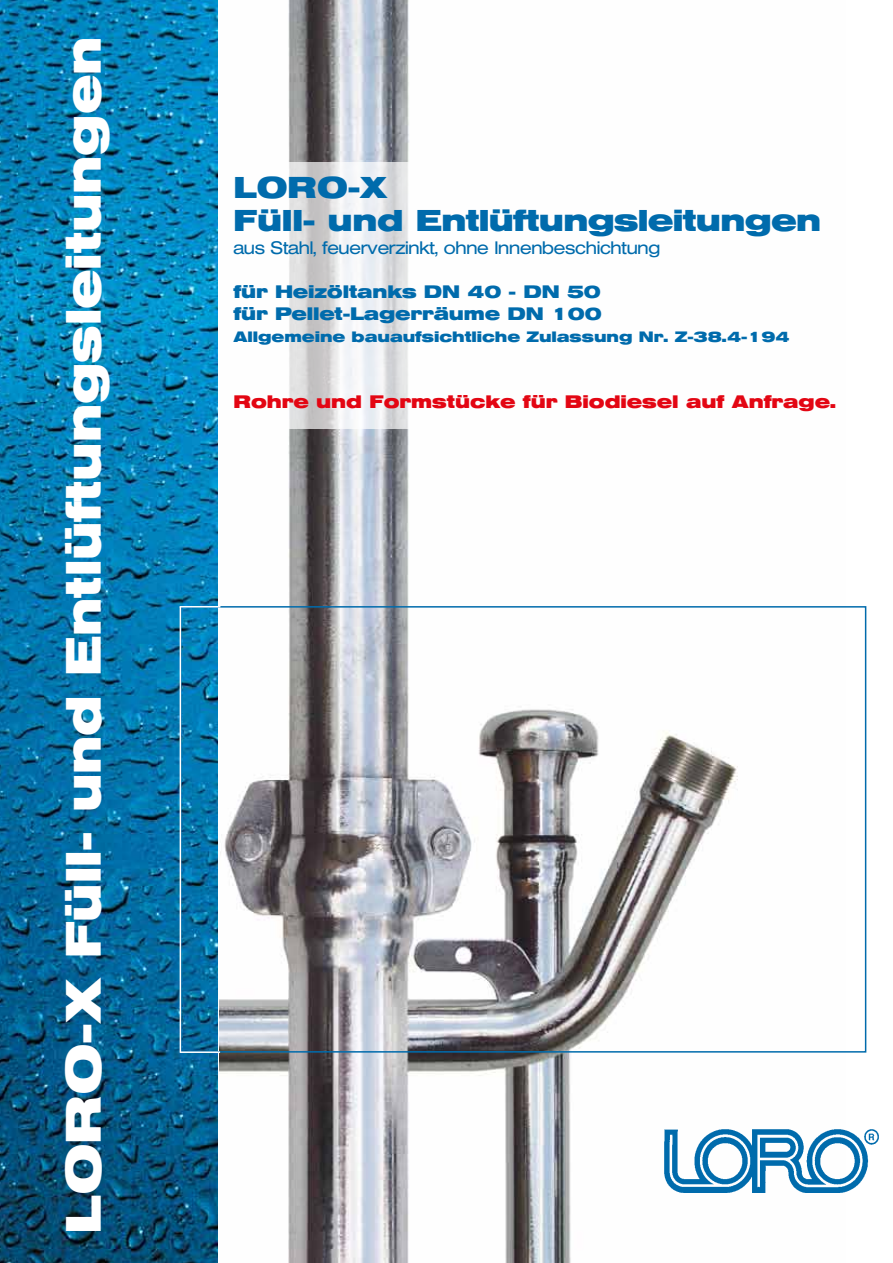
<style>
.page{position:relative;width:893px;height:1263px;background:#fff}
.page>*{position:absolute;margin:0;border:0;box-sizing:border-box;transform-origin:0 0}
.t1{font:700 49.5px "Helvetica Extended BQ";color:#fff}
.t2{font:700 30px/33px "Helvetica Extended BQ";letter-spacing:-.02em;color:#006bac}
.t3{font:700 18px/22.2px "Helvetica Extended BQ";letter-spacing:-.005em;color:#006bac}
.t4{font:300 18px "Helvetica Extended BQ";letter-spacing:-.02em;color:#006bac}
.t5{font:700 18px "Helvetica Extended BQ";color:#e30613}
.t6{font:700 15px "Helvetica Extended BQ";color:#006bac}
</style>
<div class="page">
<img style="left:220px;top:0;width:626px;height:1263px">
<img style="left:662px;top:1128px;width:217px;height:64px">
<img style="left:0;top:0;width:218px;height:1263px">
<div style="left:180px;top:606px;width:686px;height:446px;border:2px solid #006bac"></div>
<hr style="left:180px;top:607px;width:1px;height:446px;background:#fff">
<hr style="left:180px;top:606px;width:40px;height:1px;background:#fff">
<hr style="left:180px;top:1051px;width:40px;height:2px;background:#fff">
<svg style="left:256px;top:162px;width:166px;height:267px"></svg>
<h1 class="t1" style="left:55px;top:1233px;width:1198px;rotate:-90deg">LORO-X Füll- und Entlüftungsleitungen</h1>
<h2 class="t2" style="left:233px;top:172px;width:589px">LORO-X<br>Füll- und Entlüftungsleitungen</h2>
<p class="t4" style="left:233px;top:237px;width:429px">aus Stahl, feuerverzinkt, ohne Innenbeschichtung</p>
<p class="t3" style="left:233px;top:281px;width:370px">für Heizöltanks DN 40 - DN 50 für Pellet-Lagerräume DN 100</p>
<p class="t6" style="left:233px;top:328px;width:558px">Allgemeine bauaufsichtliche Zulassung Nr. Z-38.4-194</p>
<p class="t5" style="left:233px;top:392px;width:604px">Rohre und Formstücke für Biodiesel auf Anfrage.</p>
</div>
